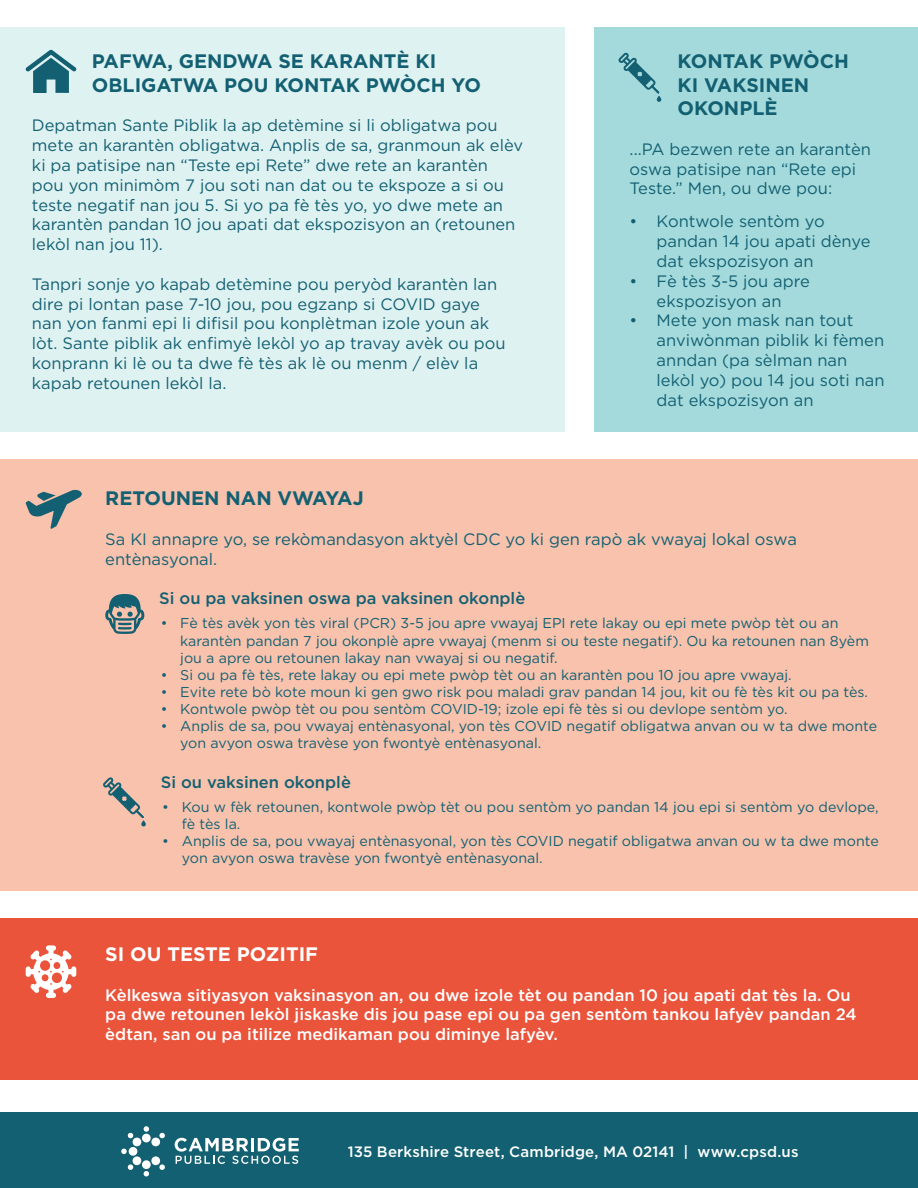
<style>
.page{position:relative;width:918px;height:1188px;background:#fff}
.page>*{position:absolute;margin:0;border:0;box-sizing:border-box;transform-origin:0 0}
.t1{font:700 19.5px/23.4px "Gotham";color:#136072}
.t2{font:700 19.5px "Gotham";color:#fff}
.t3{font:16.5px/19.8px "Gotham";color:#136072}
.t4{font:500 16.5px/19.8px "Gotham";color:#fff}
.t5{font:500 16.5px "Gotham";color:#136072}
.t6{font:500 15px "Gotham";letter-spacing:.01em;color:#fff}
.t7{font:14.25px/17.1px "Gotham";color:#136072}
</style>
<div class="page">
<div style="left:0;top:1112px;width:918px;height:76px;background:#136072"></div>
<svg style="left:121px;top:1126px;width:44px;height:50px"></svg>
<svg style="left:175px;top:1138px;width:124px;height:26px"></svg>
<div style="left:0;top:27px;width:565px;height:405px;background:#dff2f2"></div>
<div style="left:594px;top:27px;width:324px;height:405px;background:#a4dadc"></div>
<div style="left:0;top:459px;width:918px;height:432px;background:#f8c2ad"></div>
<div style="left:0;top:918px;width:918px;height:162px;background:#e9543b"></div>
<svg style="left:105px;top:594px;width:39px;height:40px"></svg>
<svg style="left:103px;top:777px;width:43px;height:50px"></svg>
<svg style="left:618px;top:53px;width:43px;height:49px"></svg>
<svg style="left:25px;top:50px;width:52px;height:43px"></svg>
<svg style="left:26px;top:490px;width:56px;height:39px"></svg>
<svg style="left:26px;top:945px;width:50px;height:53px"></svg>
<p class="t1" style="left:92px;top:50px;width:390px">PAFWA, GENDWA SE KARANTÈ KI<br>OBLIGATWA POU KONTAK PWÒCH YO</p>
<p class="t3" style="left:32px;top:115px;width:493px">Depatman Sante Piblik la ap detèmine si li obligatwa pou mete an karantèn obligatwa. Anplis de sa, granmoun ak elèv ki pa patisipe nan “Teste epi Rete” dwe rete an karantèn pou yon minimòm 7 jou soti nan dat ou te ekspoze a si ou teste negatif nan jou 5. Si yo pa fè tès yo, yo dwe mete an karantèn pandan 10 jou apati dat ekspozisyon an (retounen lekòl nan jou 11).</p>
<p class="t3" style="left:32px;top:274px;width:475px">Tanpri sonje yo kapab detèmine pou peryòd karantèn lan dire pi lontan pase 7-10 jou, pou egzanp si COVID gaye nan yon fanmi epi li difisil pou konplètman izole youn ak lòt. Sante piblik ak enfimyè lekòl yo ap travay avèk ou pou konprann ki lè ou ta dwe fè tès ak lè ou menm / elèv la kapab retounen lekòl la.</p>
<p class="t1" style="left:678px;top:50px;width:173px">KONTAK PWÒCH<br>KI VAKSINEN<br>OKONPLÈ</p>
<p class="t3" style="left:630px;top:139px;width:243px">...PA bezwen rete an karantèn oswa patisipe nan “Rete epi<br>Teste.” Men, ou dwe pou:</p>
<p class="t3" style="left:657px;top:211px;width:215px;text-indent:-27px">• Kontwole sentòm yo pandan 14 jou apati dènye dat ekspozisyon an</p>
<p class="t3" style="left:630px;top:271px;width:182px;text-align:center">• Fè tès 3-5 jou apre ekspozisyon an</p>
<p class="t3" style="left:657px;top:310px;width:230px;text-indent:-27px">• Mete yon mask nan tout anviwònman piblik ki fèmen anndan (pa sèlman nan lekòl yo) pou 14 jou soti nan dat ekspozisyon an</p>
<p class="t1" style="left:105px;top:487px;width:260px">RETOUNEN NAN VWAYAJ</p>
<p class="t3" style="left:105px;top:529px;width:693px">Sa KI annapre yo, se rekòmandasyon aktyèl CDC yo ki gen rapò ak vwayaj lokal oswa entènasyonal.</p>
<p class="t5" style="left:159px;top:588px;width:367px">Si ou pa vaksinen oswa pa vaksinen okonplè</p>
<p class="t7" style="left:180px;top:615px;width:690px;text-indent:-20px">• Fè tès avèk yon tès viral (PCR) 3-5 jou apre vwayaj EPI rete lakay ou epi mete pwòp tèt ou an karantèn pandan 7 jou okonplè apre vwayaj (menm si ou teste negatif). Ou ka retounen nan 8yèm jou a apre ou retounen lakay nan vwayaj si ou negatif.</p>
<p class="t7" style="left:161px;top:666px;width:632px">• Si ou pa fè tès, rete lakay ou epi mete pwòp tèt ou an karantèn pou 10 jou apre vwayaj.</p>
<p class="t7" style="left:161px;top:683px;width:709px">• Evite rete bò kote moun ki gen gwo risk pou maladi grav pandan 14 jou, kit ou fè tès kit ou pa tès.</p>
<p class="t7" style="left:161px;top:700px;width:628px">• Kontwole pwòp tèt ou pou sentòm COVID-19; izole epi fè tès si ou devlope sentòm yo.</p>
<p class="t7" style="left:180px;top:717px;width:698px;text-indent:-20px">• Anplis de sa, pou vwayaj entènasyonal, yon tès COVID negatif obligatwa anvan ou w ta dwe monte yon avyon oswa travèse yon fwontyè entènasyonal.</p>
<p class="t5" style="left:161px;top:771px;width:192px">Si ou vaksinen okonplè</p>
<p class="t7" style="left:182px;top:798px;width:698px;text-indent:-20px">• Kou w fèk retounen, kontwole pwòp tèt ou pou sentòm yo pandan 14 jou epi si sentòm yo devlope, fè tès la.</p>
<p class="t7" style="left:182px;top:832px;width:698px;text-indent:-20px">• Anplis de sa, pou vwayaj entènasyonal, yon tès COVID negatif obligatwa anvan ou w ta dwe monte yon avyon oswa travèse yon fwontyè entènasyonal.</p>
<p class="t2" style="left:105px;top:941px;width:214px">SI OU TESTE POZITIF</p>
<p class="t4" style="left:105px;top:985px;width:753px">Kèlkeswa sitiyasyon vaksinasyon an, ou dwe izole tèt ou pandan 10 jou apati dat tès la. Ou pa dwe retounen lekòl jiskaske dis jou pase epi ou pa gen sentòm tankou lafyèv pandan 24 èdtan, san ou pa itilize medikaman pou diminye lafyèv.</p>
<p class="t6" style="left:348px;top:1142px;width:452px">135 Berkshire Street, Cambridge, MA 02141 | www.cpsd.us</p>
</div>
